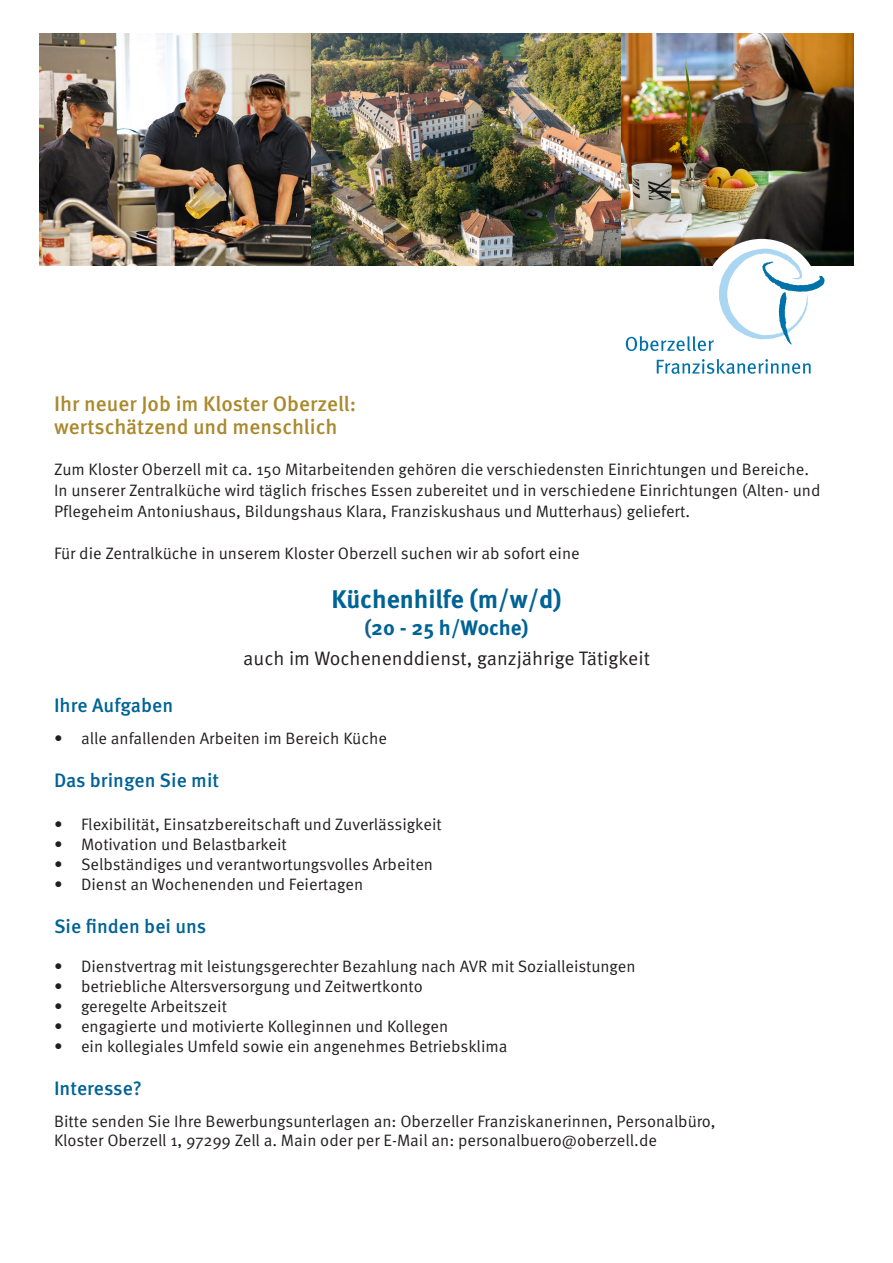
<style>
.page{position:relative;width:893px;height:1263px;background:#fff}
.page>*{position:absolute;margin:0;border:0;box-sizing:border-box;transform-origin:0 0}
.t1{font:700 25.5px "Meta OT";color:#006395}
.t2{font:500 21px "Meta OT";color:#aa892e}
.t3{font:700 21px "Meta OT";color:#006395}
.t4{font:500 19.5px "Meta OT";color:#006395}
.t5{font:19.5px "Meta OT Norm";color:#231f20}
.t6{font:16.5px/21px "Meta OT Norm";color:#231f20}
.s1{color:#166090}
</style>
<div class="page">
<img style="left:621px;top:33px;width:233px;height:233px">
<img style="left:40px;top:33px;width:272px;height:233px">
<img style="left:312px;top:33px;width:309px;height:233px">
<div style="left:704px;top:239px;width:116px;height:116px;background:#fff;border-radius:50%"></div>
<svg style="left:657px;top:359px;width:154px;height:14px"></svg>
<svg style="left:626px;top:249px;width:199px;height:102px"></svg>
<p class="t2" style="left:54px;top:392px;width:304px">Ihr neuer Job im Kloster Oberzell:</p>
<p class="t2" style="left:54px;top:414px;width:285px">wertschätzend und menschlich</p>
<p class="t6" style="left:54px;top:459px;width:768px">Zum Kloster Oberzell mit ca. 150 Mitarbeitenden gehören die verschiedensten Einrichtungen und Bereiche.<br>In unserer Zentralküche wird täglich frisches Essen zubereitet und in verschiedene Einrichtungen (Alten- und<br>Pflegeheim Antoniushaus, Bildungshaus Klara, Franziskushaus und Mutterhaus) geliefert.</p>
<p class="t6" style="left:54px;top:543px;width:527px">Für die Zentralküche in unserem Kloster Oberzell suchen wir ab sofort eine</p>
<p class="t1" style="left:331px;top:583px;width:232px">Küchenhilfe (m/w/d)</p>
<p class="t3" style="left:365px;top:614px;width:165px"><span class="s1">(</span>20 - 25 h/Woche)</p>
<p class="t5" style="left:243px;top:647px;width:408px">auch im Wochenenddienst, ganzjährige Tätigkeit</p>
<p class="t4" style="left:54px;top:694px;width:121px">Ihre Aufgaben</p>
<p class="t6" style="left:54px;top:728px;width:335px">• alle anfallenden Arbeiten im Bereich Küche</p>
<p class="t4" style="left:54px;top:769px;width:167px">Das bringen Sie mit</p>
<p class="t6" style="left:54px;top:814px;width:389px">• Flexibilität, Einsatzbereitschaft und Zuverlässigkeit</p>
<p class="t6" style="left:54px;top:834px;width:234px">• Motivation und Belastbarkeit</p>
<p class="t6" style="left:54px;top:854px;width:381px">• Selbständiges und verantwortungsvolles Arbeiten</p>
<p class="t6" style="left:54px;top:874px;width:311px">• Dienst an Wochenenden und Feiertagen</p>
<p class="t4" style="left:54px;top:915px;width:154px">Sie finden bei uns</p>
<p class="t6" style="left:54px;top:956px;width:583px">• Dienstvertrag mit leistungsgerechter Bezahlung nach AVR mit Sozialleistungen</p>
<p class="t6" style="left:54px;top:976px;width:370px">• betriebliche Altersversorgung und Zeitwertkonto</p>
<p class="t6" style="left:54px;top:996px;width:174px">• geregelte Arbeitszeit</p>
<p class="t6" style="left:54px;top:1016px;width:396px">• engagierte und motivierte Kolleginnen und Kollegen</p>
<p class="t6" style="left:54px;top:1036px;width:455px">• ein kollegiales Umfeld sowie ein angenehmes Betriebsklima</p>
<p class="t4" style="left:54px;top:1077px;width:90px">Interesse?</p>
<p class="t6" style="left:54px;top:1111px;width:663px">Bitte senden Sie Ihre Bewerbungsunterlagen an: Oberzeller Franziskanerinnen, Personalbüro,</p>
<p class="t6" style="left:54px;top:1130px;width:604px">Kloster Oberzell 1, 97299 Zell a. Main oder per E-Mail an: personalbuero@oberzell.de</p>
</div>
